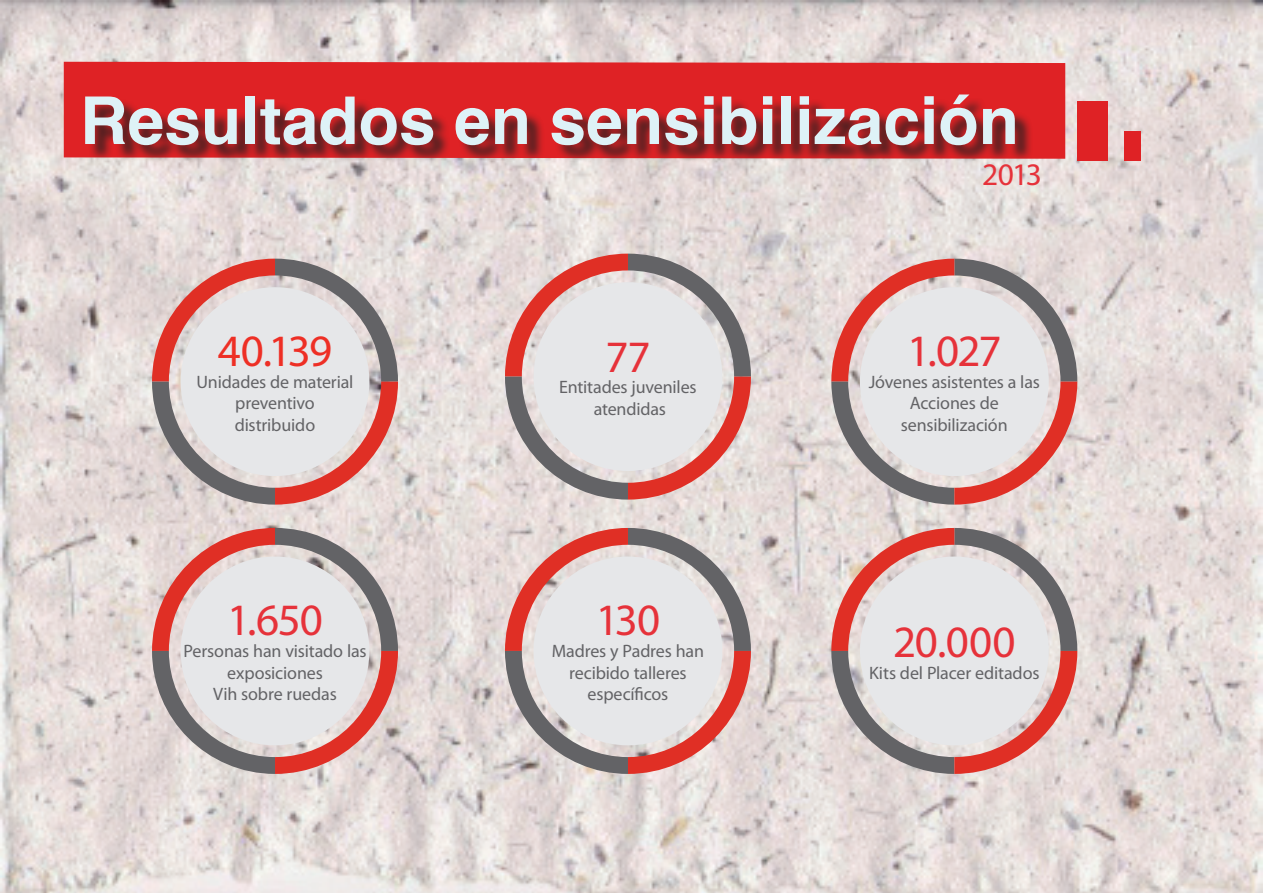
<style>
.page{position:relative;width:1263px;height:893px;background:#fff}
.page>*{position:absolute;margin:0;border:0;box-sizing:border-box;transform-origin:0 0}
.t1{font:700 66px "Helvetica";color:#def2f7}
.t2{font:45px "Myriad Pro";letter-spacing:-.025em;color:#e6323a}
.t3{font:45px "Myriad Pro";color:#ee2f25}
.t4{font:31.5px "Myriad Pro";color:#e6323a}
.t5{font:18px/21.6px "Myriad Pro";letter-spacing:-.01em;color:#636366;text-align:center}
</style>
<div class="page">
<img style="left:0;top:0;width:1263px;height:893px">
<div style="left:64px;top:62px;width:1001px;height:97px;background:#df2225"></div>
<div style="left:88px;top:97px;width:945px;height:67px;background:#231f20;opacity:.75"></div>
<div style="left:1077px;top:101px;width:31px;height:60px;background:#df2225"></div>
<div style="left:1124px;top:131px;width:16px;height:30px;background:#df2225"></div>
<svg style="left:152px;top:259px;width:246px;height:246px;background:#c9a29f"></svg>
<div style="left:181px;top:287px;width:188px;height:189px;background:#e6e7e9;border-radius:50%"></div>
<svg style="left:831px;top:259px;width:246px;height:246px;background:#caa3a1"></svg>
<div style="left:860px;top:287px;width:189px;height:189px;background:#e6e7e9;border-radius:50%"></div>
<svg style="left:505px;top:254px;width:246px;height:246px;background:#caa4a1"></svg>
<div style="left:533px;top:282px;width:189px;height:189px;background:#e6e7e9;border-radius:50%"></div>
<svg style="left:831px;top:528px;width:246px;height:246px;background:#caa4a1"></svg>
<div style="left:860px;top:556px;width:189px;height:189px;background:#e6e7e9;border-radius:50%"></div>
<svg style="left:505px;top:528px;width:246px;height:246px;background:#caa3a0"></svg>
<div style="left:533px;top:556px;width:189px;height:189px;background:#e6e7e9;border-radius:50%"></div>
<svg style="left:152px;top:528px;width:246px;height:246px;background:#c9a19f"></svg>
<div style="left:181px;top:556px;width:188px;height:189px;background:#e6e7e9;border-radius:50%"></div>
<h1 class="t1" style="left:80px;top:68px;width:940px">Resultados en sensibilización</h1>
<h2 class="t3" style="left:218px;top:323px;width:116px">40.139</h2>
<p class="t5" style="left:197px;top:371px;width:158px">Unidades de material preventivo distribuido</p>
<h2 class="t2" style="left:227px;top:593px;width:97px">1.650</h2>
<p class="t5" style="left:183px;top:640px;width:185px">Personas han visitado las exposiciones<br>Vih sobre ruedas</p>
<h2 class="t2" style="left:605px;top:329px;width:47px">77</h2>
<p class="t5" style="left:559px;top:376px;width:139px">Entitades juveniles atendidas</p>
<h2 class="t2" style="left:596px;top:593px;width:66px">130</h2>
<p class="t5" style="left:552px;top:640px;width:154px">Madres y Padres han recibido talleres específicos</p>
<h3 class="t4" style="left:982px;top:155px;width:61px">2013</h3>
<h2 class="t2" style="left:907px;top:323px;width:96px">1.027</h2>
<p class="t5" style="left:869px;top:371px;width:173px">Jóvenes asistentes a las<br>Acciones de sensibilización</p>
<h2 class="t2" style="left:893px;top:614px;width:124px">20.000</h2>
<p class="t5" style="left:869px;top:661px;width:172px">Kits del Placer editados</p>
</div>
